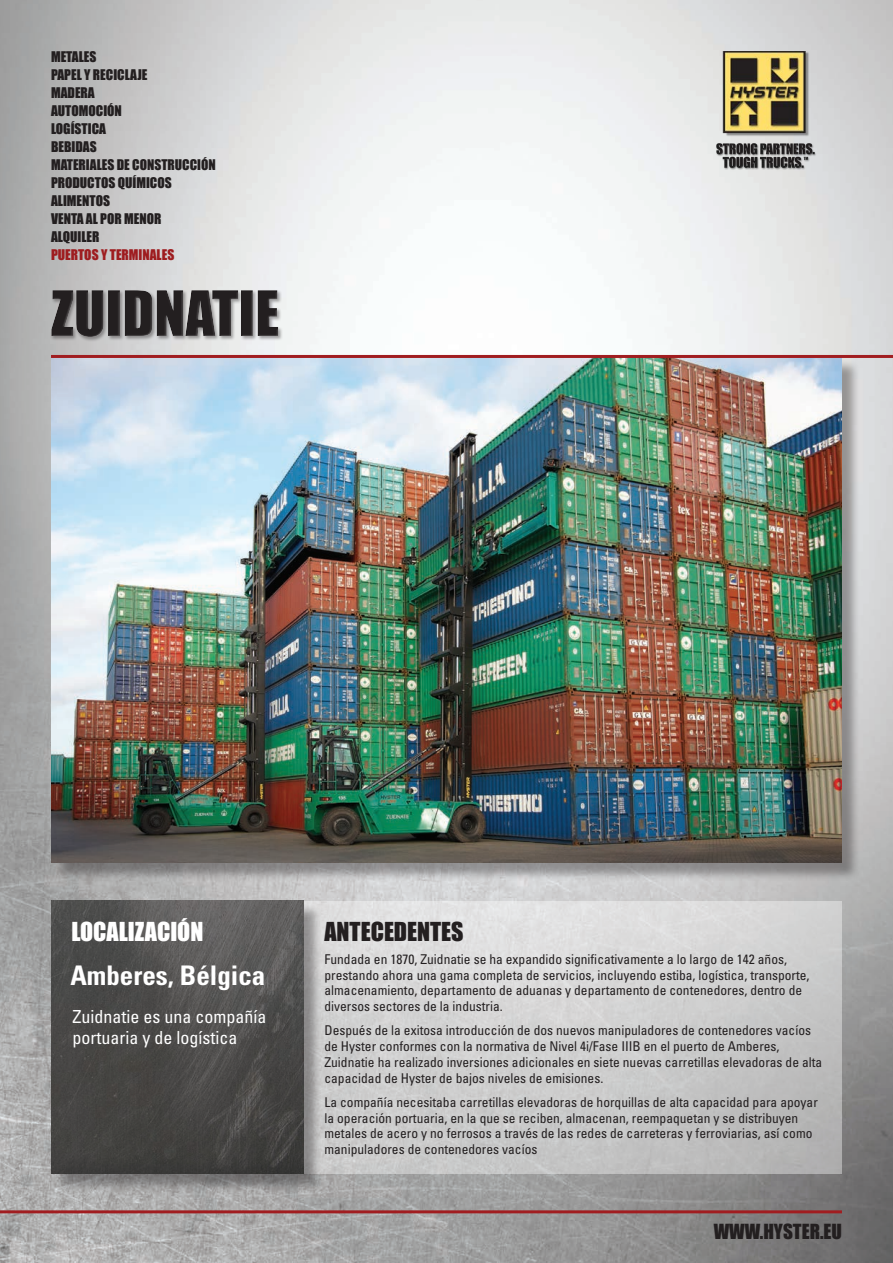
<style>
.page{position:relative;width:893px;height:1263px;background:#fff}
.page>*{position:absolute;margin:0;border:0;box-sizing:border-box;transform-origin:0 0}
.Location_Name{font:700 condensed 27px "Univers";color:#fff}
.Sub_Headline_White{font:24px "Impact";color:#fff}
.Sub_Headline_Black{font:24px "Impact";color:#231f20}
.t1{font:19.2px "Impact";color:#231f20}
.Location_Text{font:condensed 18px/21.6px "Univers";color:#fff}
.Body_Text{font:condensed 13.5px/15.8px "Univers";color:#231f20}
.Services_Paragraph{font:13.5px "Impact";color:#231f20}
.Services_Paragraph-2{font:13.5px "Impact";color:#9e1c1f}
</style>
<div class="page">
<img style="left:0;top:0;width:893px;height:1263px">
<svg style="left:303px;top:901px;width:539px;height:272px;background:#cecece"></svg>
<hr style="left:0;top:1210px;width:842px;height:3px;background:#a11d20">
<div style="left:53px;top:903px;width:269px;height:289px;background:#231f20;opacity:.4"></div>
<img style="left:51px;top:901px;width:252px;height:272px">
<div style="left:53px;top:359px;width:808px;height:522px;background:#231f20;opacity:.4"></div>
<img style="left:51px;top:358px;width:791px;height:504px">
<hr style="left:51px;top:355px;width:842px;height:3px;background:#a11d20">
<img style="left:696px;top:51px;width:135px;height:130px">
<div style="left:50px;top:290px;width:233px;height:52px;background:#231f20;opacity:.4"></div>
<div style="left:49px;top:290px;width:231px;height:49px;background:#fff;opacity:.7"></div>
<div style="left:49px;top:288px;width:231px;height:49px;background:#231f20;opacity:.23"></div>
<p class="Services_Paragraph" style="left:51px;top:46px;width:47px">METALES</p>
<p class="Services_Paragraph" style="left:51px;top:64px;width:98px">PAPEL Y RECICLAJE</p>
<p class="Services_Paragraph" style="left:51px;top:82px;width:45px">MADERA</p>
<p class="Services_Paragraph" style="left:51px;top:100px;width:72px">AUTOMOCIÓN</p>
<p class="Services_Paragraph" style="left:51px;top:118px;width:57px">LOGÍSTICA</p>
<p class="Services_Paragraph" style="left:51px;top:136px;width:47px">BEBIDAS</p>
<p class="Services_Paragraph" style="left:51px;top:154px;width:166px">MATERIALES DE CONSTRUCCIÓN</p>
<p class="Services_Paragraph" style="left:51px;top:172px;width:122px">PRODUCTOS QUÍMICOS</p>
<p class="Services_Paragraph" style="left:51px;top:190px;width:61px">ALIMENTOS</p>
<p class="Services_Paragraph" style="left:51px;top:208px;width:112px">VENTA AL POR MENOR</p>
<p class="Services_Paragraph" style="left:51px;top:226px;width:50px">ALQUILER</p>
<p class="Services_Paragraph-2" style="left:51px;top:244px;width:125px">PUERTOS Y TERMINALES</p>
<p class="Sub_Headline_White" style="left:71px;top:913px;width:133px">LOCALIZACIÓN</p>
<p class="Sub_Headline_Black" style="left:324px;top:913px;width:141px">ANTECEDENTES</p>
<p class="Location_Name" style="left:70px;top:958px;width:196px">Amberes, Bélgica</p>
<p class="Location_Text" style="left:72px;top:1005px;width:195px">Zuidnatie es una compañía portuaria y de logística</p>
<p class="Body_Text" style="left:324px;top:951px;width:487px">Fundada en 1870, Zuidnatie se ha expandido significativamente a lo largo de 142 años, prestando ahora una gama completa de servicios, incluyendo estiba, logística, transporte, almacenamiento, departamento de aduanas y departamento de contenedores, dentro de diversos sectores de la industria.</p>
<p class="Body_Text" style="left:324px;top:1022px;width:499px">Después de la exitosa introducción de dos nuevos manipuladores de contenedores vacíos de Hyster conformes con la normativa de Nivel 4i/Fase IIIB en el puerto de Amberes, Zuidnatie ha realizado inversiones adicionales en siete nuevas carretillas elevadoras de alta capacidad de Hyster de bajos niveles de emisiones.</p>
<p class="Body_Text" style="left:324px;top:1094px;width:495px">La compañía necesitaba carretillas elevadoras de horquillas de alta capacidad para apoyar la operación portuaria, en la que se reciben, almacenan, reempaquetan y se distribuyen metales de acero y no ferrosos a través de las redes de carreteras y ferroviarias, así como manipuladores de contenedores vacíos</p>
<p class="t1" style="left:714px;top:1216px;width:130px">WWW.HYSTER.EU</p>
</div>
